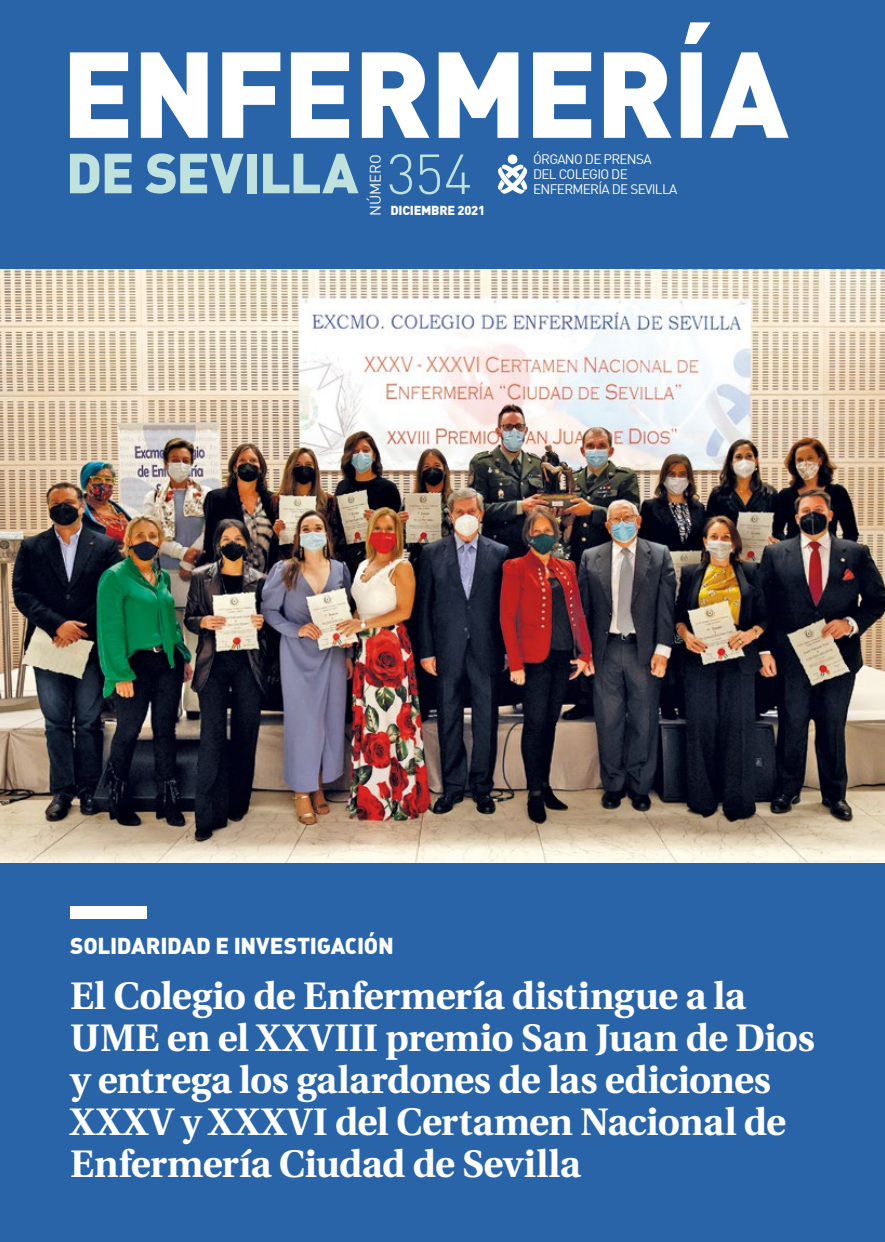
<style>
.page{position:relative;width:885px;height:1242px;background:#fff}
.page>*{position:absolute;margin:0;border:0;box-sizing:border-box;transform-origin:0 0}
.t1{font:900 120px "DIN";letter-spacing:-.02em;color:#fff}
.t2{font:900 55.5px "DIN";letter-spacing:-.025em;color:#bfe2df}
.t3{font:300 55.5px "DIN";color:#bfe2df}
.t4{font:700 38.25px/42px "Utopia";letter-spacing:-.01em;color:#fff}
.t5{font:900 22.5px "DIN Alternate";letter-spacing:-.015em;color:#fff}
.t6{font:15px "DIN";color:#fff}
.t7{font:13.5px/15px "DIN";letter-spacing:-.05em;color:#fff}
.t8{font:900 12.75px "DIN";letter-spacing:-.02em;color:#fff}
</style>
<div class="page">
<img style="left:0;top:268px;width:884px;height:595px">
<div style="left:0;top:0;width:884px;height:268px;background:#2964a9"></div>
<svg style="left:498px;top:154px;width:30px;height:40px"></svg>
<div style="left:0;top:863px;width:884px;height:379px;background:#2964a9"></div>
<div style="left:70px;top:906px;width:77px;height:12px;background:#fff"></div>
<h1 class="t1" style="left:61px;top:14px;width:728px">ENFERMERÍA</h1>
<h2 class="t2" style="left:66px;top:136px;width:294px">DE SEVILLA</h2>
<p class="t7" style="left:533px;top:151px;width:146px">ÓRGANO DE PRENSA<br>DEL COLEGIO DE<br>ENFERMERÍA DE SEVILLA</p>
<h2 class="t3" style="left:387px;top:140px;width:86px">354</h2>
<p class="t6" style="left:366px;top:216px;width:64px;rotate:-90deg">NÚMERO</p>
<p class="t8" style="left:390px;top:202px;width:96px">DICIEMBRE 2021</p>
<p class="t5" style="left:70px;top:931px;width:325px">SOLIDARIDAD E INVESTIGACIÓN</p>
<p class="t4" style="left:70px;top:975px;width:746px">El Colegio de Enfermería distingue a la UME en el XXVIII premio San Juan de Dios y entrega los galardones de las ediciones XXXV y XXXVI del Certamen Nacional de Enfermería Ciudad de Sevilla</p>
</div>
